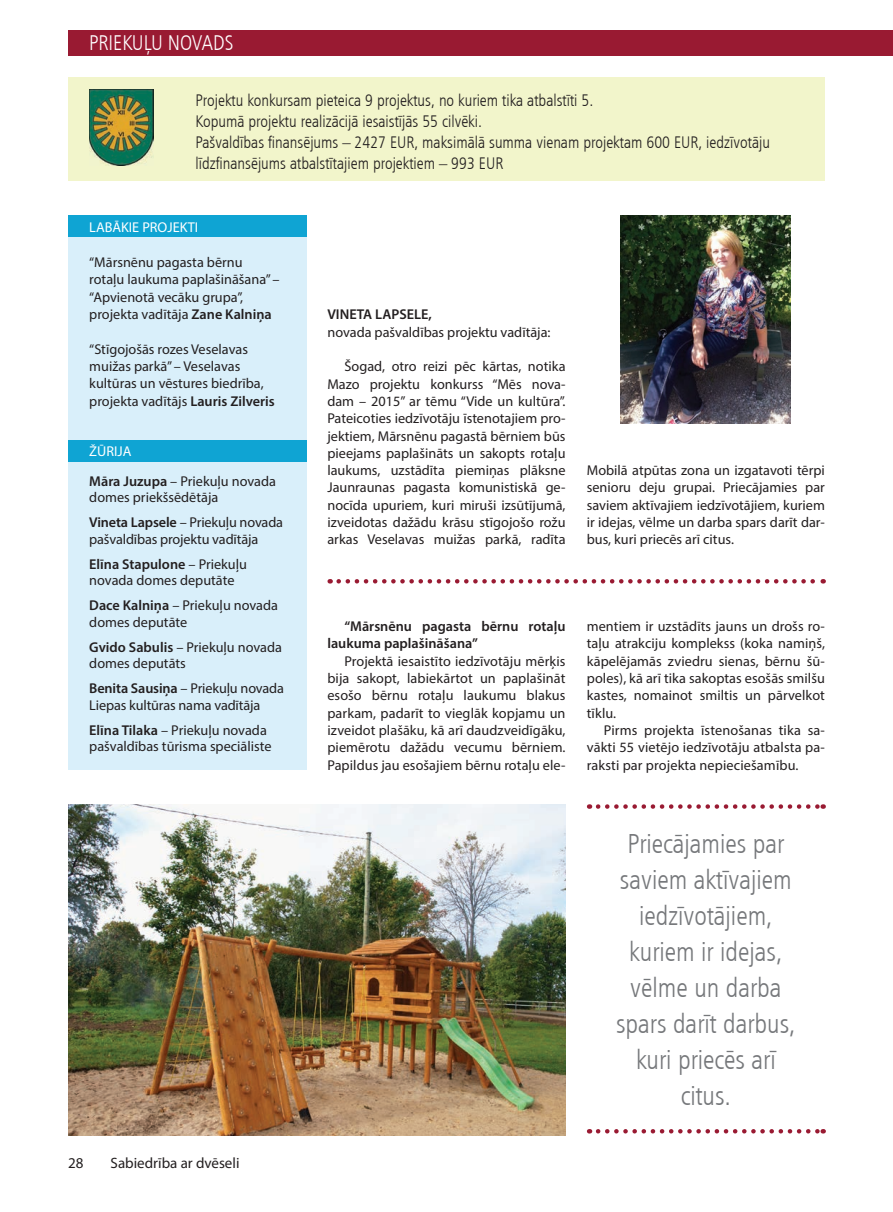
<style>
.page{position:relative;width:893px;height:1212px;background:#fff}
.page>*{position:absolute;margin:0;border:0;box-sizing:border-box;transform-origin:0 0}
.t1{font:27px/36px "Humanist 777 TL Light Condensed B";color:#76787b;text-align:center}
.t2{font:21px "Humanist 777 TL Light Condensed B";color:#fff}
.t3{font:16.5px/21px "Humanist 777 TL Light Condensed B";color:#231f20}
.t4{font:15px "Myriad Pro";color:#231f20}
.t5{font:14.25px/17.4px "Myriad Pro";color:#231f20}
.t6{font:600 14.25px/17.4px "Myriad Pro";color:#231f20}
.t7{font:14.25px "Myriad Pro";color:#fff}
.s1{font-weight:600}
.s2{color:#fff}
</style>
<div class="page">
<div style="left:68px;top:30px;width:825px;height:25px;background:#991a32"></div>
<div style="left:68px;top:215px;width:238px;height:555px;background:#d9effa"></div>
<div style="left:68px;top:77px;width:757px;height:103px;background:#f2f5cb"></div>
<div style="left:68px;top:215px;width:238px;height:21px;background:#0fa4d3"></div>
<div style="left:68px;top:440px;width:238px;height:22px;background:#0fa4d3"></div>
<img style="left:621px;top:215px;width:170px;height:208px">
<img style="left:68px;top:804px;width:498px;height:331px">
<svg style="left:339px;top:579px;width:485px;height:4px"></svg>
<img style="left:89px;top:89px;width:64px;height:76px">
<svg style="left:598px;top:804px;width:226px;height:5px"></svg>
<svg style="left:598px;top:1129px;width:226px;height:4px"></svg>
<h2 class="t2" style="left:89px;top:30px;width:146px">PRIEKUĻU NOVADS</h2>
<p class="t3" style="left:196px;top:90px;width:576px">Projektu konkursam pieteica 9 projektus, no kuriem tika atbalstīti 5.<br>Kopumā projektu realizācijā iesaistījās 55 cilvēki.<br>Pašvaldības finansējums – 2427 EUR, maksimālā summa vienam projektam 600 EUR, iedzīvotāju līdzfinansējums atbalstītajiem projektiem – 993 EUR</p>
<p class="t7" style="left:89px;top:218px;width:110px">LABĀKIE PROJEKTI</p>
<p class="t5" style="left:89px;top:253px;width:192px">“Mārsnēnu pagasta bērnu rotaļu laukuma paplašināšana” – “Apvienotā vecāku grupa”, projekta vadītāja <span class="s1">Zane Kalniņa</span></p>
<p class="t5" style="left:89px;top:340px;width:187px">“Stīgojošās rozes Veselavas muižas parkā” – Veselavas kultūras un vēstures biedrība, projekta vadītājs <span class="s1">Lauris Zilveris</span></p>
<p class="t5" style="left:89px;top:437px;width:188px;line-height:29.2px"><span class="s2">ŽŪRIJA<br></span><span class="s1">Māra Juzupa</span> – Priekuļu novada</p>
<p class="t5" style="left:89px;top:485px;width:195px;line-height:25px">domes priekšsēdētāja<br><span class="s1">Vineta Lapsele</span> – Priekuļu novada</p>
<p class="t5" style="left:89px;top:526px;width:170px;line-height:25px">pašvaldības projektu vadītāja<br><span class="s1">Elīna Stapulone</span> – Priekuļu</p>
<p class="t5" style="left:89px;top:568px;width:190px;line-height:25px">novada domes deputāte<br><span class="s1">Dace Kalniņa</span> – Priekuļu novada</p>
<p class="t5" style="left:89px;top:609px;width:194px;line-height:25px">domes deputāte<br><span class="s1">Gvido Sabulis</span> – Priekuļu novada</p>
<p class="t5" style="left:89px;top:651px;width:196px;line-height:25px">domes deputāts<br><span class="s1">Benita Sausiņa</span> – Priekuļu novada</p>
<p class="t5" style="left:89px;top:692px;width:179px;line-height:25px">Liepas kultūras nama vadītāja<br><span class="s1">Elīna Tilaka</span> – Priekuļu novada</p>
<p class="t5" style="left:89px;top:737px;width:184px">pašvaldības tūrisma speciāliste</p>
<p class="t4" style="left:68px;top:1154px;width:17px">28</p>
<p class="t4" style="left:111px;top:1154px;width:130px">Sabiedrība ar dvēseli</p>
<p class="t6" style="left:327px;top:305px;width:106px">VINETA LAPSELE,</p>
<p class="t5" style="left:327px;top:323px;width:225px">novada pašvaldības projektu vadītāja:</p>
<p class="t5" style="left:327px;top:357px;width:240px;text-align:justify;text-indent:17px">Šogad, otro reizi pēc kārtas, notika Mazo projektu konkurss “Mēs nova&shy;dam – 2015” ar tēmu “Vide un kultūra”.<br>Pateicoties iedzīvotāju īstenotajiem pro&shy;jektiem, Mārsnēnu pagastā bērniem būs pieejams paplašināts un sakopts rotaļu laukums, uzstādīta piemiņas plāksne Jaunraunas pagasta komunistiskā ge&shy;nocīda upuriem, kuri miruši izsūtījumā, izveidotas dažādu krāsu stīgojošo rožu arkas Veselavas muižas parkā, radīta</p>
<p class="t5" style="left:587px;top:461px;width:240px;text-align:justify">Mobilā atpūtas zona un izgatavoti tērpi senioru deju grupai. Priecājamies par saviem aktīvajiem iedzīvotājiem, kuriem ir idejas, vēlme un darba spars darīt dar&shy;bus, kuri priecēs arī citus.</p>
<p class="t6" style="left:327px;top:617px;width:240px;text-indent:17px">“Mārsnēnu pagasta bērnu rotaļu laukuma paplašināšana”</p>
<p class="t5" style="left:327px;top:652px;width:240px;text-align:justify;text-indent:17px">Projektā iesaistīto iedzīvotāju mērķis bija sakopt, labiekārtot un paplašināt esošo bērnu rotaļu laukumu blakus parkam, padarīt to vieglāk kopjamu un izveidot plašāku, kā arī daudzveidīgāku, piemērotu dažādu vecumu bērniem.<br>Papildus jau esošajiem bērnu rotaļu ele-</p>
<p class="t5" style="left:587px;top:617px;width:240px;text-align:justify">mentiem ir uzstādīts jauns un drošs ro&shy;taļu atrakciju komplekss (koka namiņš, kāpelējamās zviedru sienas, bērnu šū&shy;poles), kā arī tika sakoptas esošās smilšu kastes, nomainot smiltis un pārvelkot tīklu.</p>
<p class="t5" style="left:587px;top:721px;width:240px;text-align:justify;text-indent:17px">Pirms projekta īstenošanas tika sa&shy;vākti 55 vietējo iedzīvotāju atbalsta pa&shy;raksti par projekta nepieciešamību.</p>
<h1 class="t1" style="left:616px;top:825px;width:181px">Priecājamies par saviem aktīvajiem iedzīvotājiem, kuriem ir idejas, vēlme un darba spars darīt darbus, kuri priecēs arī citus.</h1>
</div>
